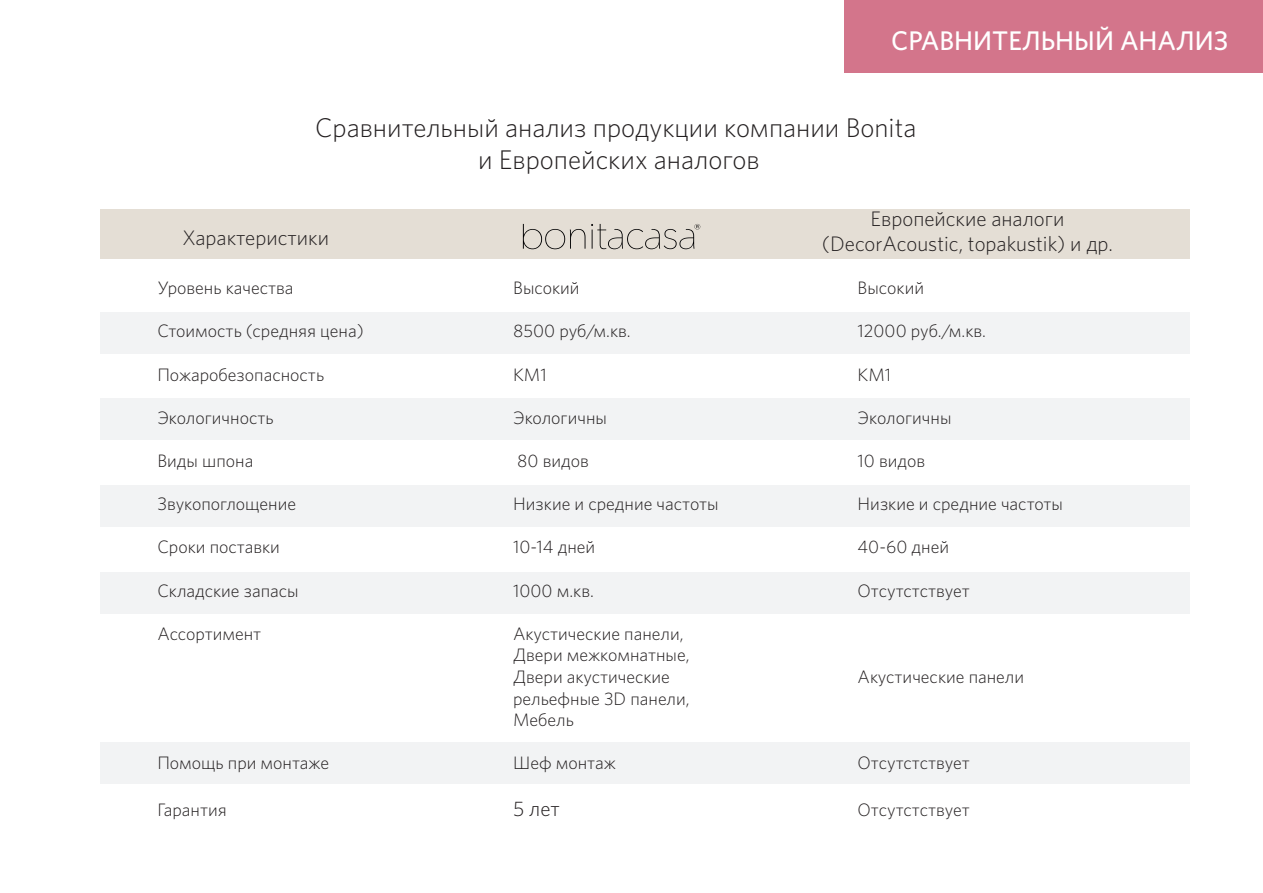
<style>
.page{position:relative;width:1263px;height:893px;background:#fff}
.page>*{position:absolute;margin:0;border:0;box-sizing:border-box;transform-origin:0 0}
.t1{font:300 27px/32.4px "Whitney";color:#231f20;text-align:center}
.t2{font:500 27px "Whitney";color:#fff}
.t3{font:300 21px "Whitney";color:#231f20}
.t4{font:300 18px/21.6px "Whitney";color:#231f20}
</style>
<div class="page">
<div style="left:100px;top:209px;width:1089px;height:50px;background:#e4ded5"></div>
<div style="left:100px;top:312px;width:1089px;height:41px;background:#f2f3f4"></div>
<div style="left:100px;top:399px;width:1089px;height:41px;background:#f2f3f4"></div>
<div style="left:100px;top:485px;width:1089px;height:42px;background:#f2f3f4"></div>
<div style="left:100px;top:572px;width:1089px;height:42px;background:#f2f3f4"></div>
<div style="left:100px;top:742px;width:1089px;height:41px;background:#f2f3f4"></div>
<div style="left:845px;top:0;width:418px;height:73px;background:#d3758b"></div>
<svg style="left:523px;top:224px;width:62px;height:25px"></svg>
<svg style="left:591px;top:224px;width:109px;height:25px"></svg>
<h1 class="t2" style="left:891px;top:23px;width:339px">СРАВНИТЕЛЬНЫЙ АНАЛИЗ</h1>
<h1 class="t1" style="left:315px;top:110px;width:603px">Сравнительный анализ продукции компании Bonita и Европейских аналогов</h1>
<p class="t3" style="left:870px;top:205px;width:195px">Европейские аналоги</p>
<p class="t3" style="left:182px;top:224px;width:148px">Характеристики</p>
<p class="t3" style="left:822px;top:230px;width:292px">(DecorAcoustic, topakustik) и др.</p>
<p class="t4" style="left:157px;top:277px;width:138px">Уровень качества</p>
<p class="t4" style="left:157px;top:320px;width:208px">Стоимость (средняя цена)</p>
<p class="t4" style="left:157px;top:363px;width:168px">Пожаробезопасность</p>
<p class="t4" style="left:157px;top:406px;width:118px">Экологичность</p>
<p class="t4" style="left:157px;top:449px;width:98px">Виды шпона</p>
<p class="t4" style="left:157px;top:493px;width:140px">Звукопоглощение</p>
<p class="t4" style="left:157px;top:536px;width:124px">Сроки поставки</p>
<p class="t4" style="left:157px;top:579px;width:143px">Складские запасы</p>
<p class="t4" style="left:157px;top:622px;width:106px">Ассортимент</p>
<p class="t4" style="left:513px;top:277px;width:68px">Высокий</p>
<p class="t4" style="left:513px;top:320px;width:119px">8500 руб/м.кв.</p>
<p class="t4" style="left:513px;top:363px;width:35px">КМ1</p>
<p class="t4" style="left:513px;top:406px;width:95px">Экологичны</p>
<p class="t4" style="left:517px;top:449px;width:73px">80 видов</p>
<p class="t4" style="left:513px;top:493px;width:207px">Низкие и средние частоты</p>
<p class="t4" style="left:513px;top:536px;width:84px">10-14 дней</p>
<p class="t4" style="left:513px;top:579px;width:82px">1000 м.кв.</p>
<p class="t4" style="left:513px;top:622px;width:178px">Акустические панели,<br>Двери межкомнатные,<br>Двери акустические рельефные 3D панели,<br>Мебель</p>
<p class="t4" style="left:513px;top:752px;width:104px">Шеф монтаж</p>
<p class="t3" style="left:513px;top:795px;width:48px">5 лет</p>
<p class="t4" style="left:857px;top:277px;width:68px">Высокий</p>
<p class="t4" style="left:857px;top:320px;width:130px">12000 руб./м.кв.</p>
<p class="t4" style="left:857px;top:363px;width:35px">КМ1</p>
<p class="t4" style="left:857px;top:406px;width:95px">Экологичны</p>
<p class="t4" style="left:857px;top:449px;width:69px">10 видов</p>
<p class="t4" style="left:857px;top:493px;width:207px">Низкие и средние частоты</p>
<p class="t4" style="left:857px;top:536px;width:93px">40-60 дней</p>
<p class="t4" style="left:857px;top:579px;width:114px">Отсутстствует</p>
<p class="t4" style="left:857px;top:665px;width:168px">Акустические панели</p>
<p class="t4" style="left:857px;top:752px;width:114px">Отсутстствует</p>
<p class="t4" style="left:857px;top:799px;width:114px">Отсутстствует</p>
<p class="t4" style="left:157px;top:752px;width:173px">Помощь при монтаже</p>
<p class="t4" style="left:157px;top:799px;width:71px">Гарантия</p>
</div>
